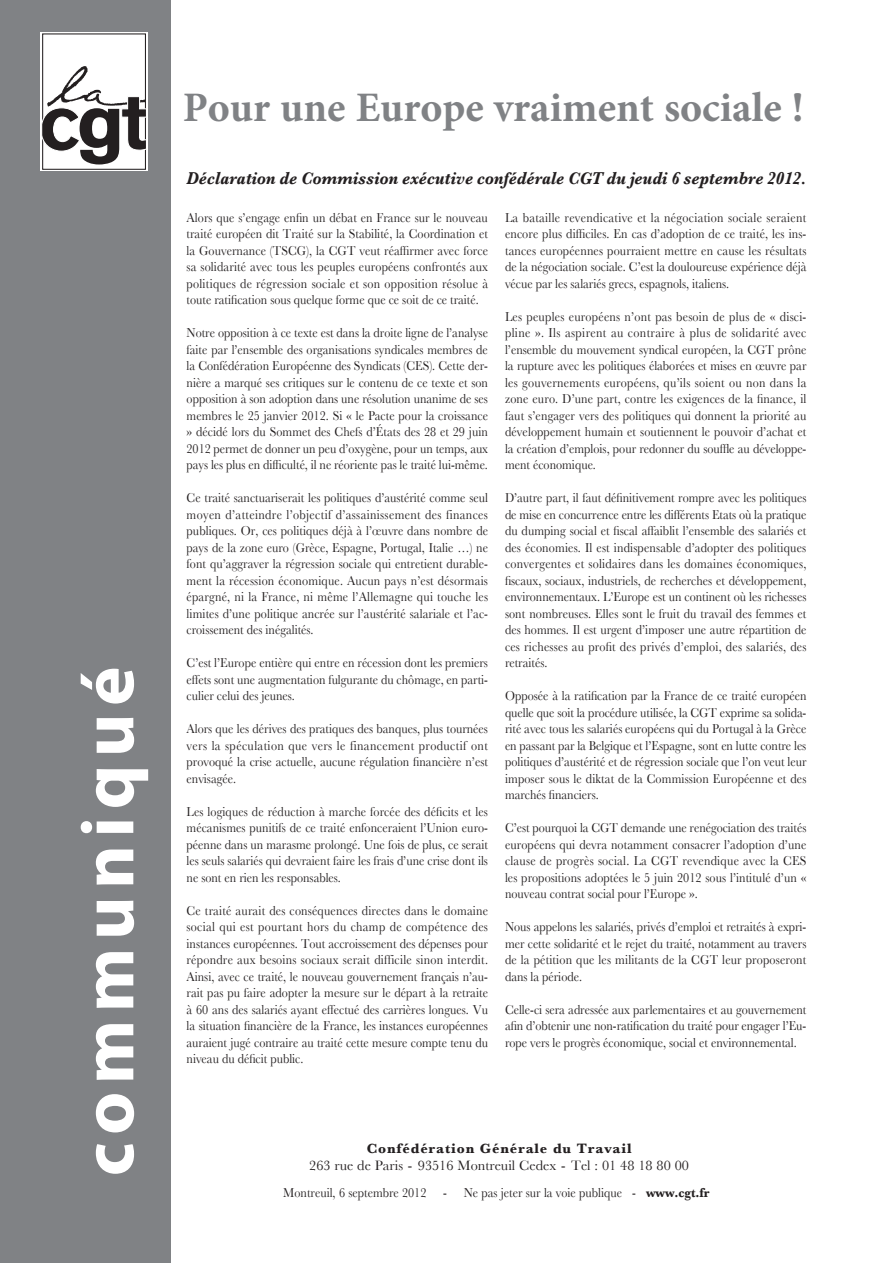
<style>
.page{position:relative;width:893px;height:1263px;background:#fff}
.page>*{position:absolute;margin:0;border:0;box-sizing:border-box;transform-origin:0 0}
.t1{font:700 75px "Myriad Pro";letter-spacing:.1em;color:#fff}
.t2{font:700 42px "Minion Pro";color:#808285}
.chapo{font:italic 700 18px "Baskerville";color:#231f20;scale:.9 1}
.t3{font:14.25px "Baskerville";color:#231f20}
.t4{font:700 14.25px "Baskerville";letter-spacing:.06em;color:#231f20}
.texte{font:13.5px/16.5px "Baskerville";color:#231f20;text-align:justify;scale:.9 1}
.s1{font-weight:700}
</style>
<div class="page">
<div style="left:0;top:0;width:170px;height:1263px;background:#808285"></div>
<div style="left:40px;top:32px;width:108px;height:139px;background:#fff"></div>
<svg style="left:41px;top:33px;width:105px;height:137px"></svg>
<p class="t1" style="left:59px;top:1176px;width:511px;rotate:-90deg">communiqué</p>
<p class="t2" style="left:183px;top:78px;width:623px">Pour une Europe vraiment sociale !</p>
<p class="chapo" style="left:187px;top:168px;width:690px">Déclaration de Commission exécutive confédérale CGT du jeudi 6 septembre 2012.</p>
<p class="texte" style="left:187px;top:209px;width:336px">Alors que s’engage enfin un débat en France sur le nouveau traité européen dit Traité sur la Stabilité, la Coordination et la Gouvernance (TSCG), la CGT veut réaffirmer avec force sa solidarité avec tous les peuples européens confrontés aux politiques de régression sociale et son opposition résolue à toute ratification sous quelque forme que ce soit de ce traité.</p>
<p class="texte" style="left:187px;top:324px;width:336px">Notre opposition à ce texte est dans la droite ligne de l’analyse faite par l’ensemble des organisations syndicales membres de la Confédération Européenne des Syndicats (CES). Cette der&shy;nière a marqué ses critiques sur le contenu de ce texte et son opposition à son adoption dans une résolution unanime de ses membres le 25 janvier 2012. Si « le Pacte pour la croissance » décidé lors du Sommet des Chefs d’États des 28 et 29 juin 2012 permet de donner un peu d’oxygène, pour un temps, aux pays les plus en difficulté, il ne réoriente pas le traité lui-même.</p>
<p class="texte" style="left:187px;top:489px;width:336px">Ce traité sanctuariserait les politiques d’austérité comme seul moyen d’atteindre l’objectif d’assainissement des finances publiques. Or, ces politiques déjà à l’œuvre dans nombre de pays de la zone euro (Grèce, Espagne, Portugal, Italie …) ne font qu’aggraver la régression sociale qui entretient durable&shy;ment la récession économique. Aucun pays n’est désormais épargné, ni la France, ni même l’Allemagne qui touche les limites d’une politique ancrée sur l’austérité salariale et l’ac&shy;croissement des inégalités.</p>
<p class="texte" style="left:187px;top:654px;width:336px">C’est l’Europe entière qui entre en récession dont les premiers effets sont une augmentation fulgurante du chômage, en parti&shy;culier celui des jeunes.</p>
<p class="texte" style="left:187px;top:720px;width:336px">Alors que les dérives des pratiques des banques, plus tournées vers la spéculation que vers le financement productif ont provoqué la crise actuelle, aucune régulation financière n’est envisagée.</p>
<p class="texte" style="left:187px;top:803px;width:336px">Les logiques de réduction à marche forcée des déficits et les mécanismes punitifs de ce traité enfonceraient l’Union euro&shy;péenne dans un marasme prolongé. Une fois de plus, ce serait les seuls salariés qui devraient faire les frais d’une crise dont ils ne sont en rien les responsables.</p>
<p class="texte" style="left:187px;top:902px;width:336px">Ce traité aurait des conséquences directes dans le domaine social qui est pourtant hors du champ de compétence des instances européennes. Tout accroissement des dépenses pour répondre aux besoins sociaux serait difficile sinon interdit.<br>Ainsi, avec ce traité, le nouveau gouvernement français n’au&shy;rait pas pu faire adopter la mesure sur le départ à la retraite à 60 ans des salariés ayant effectué des carrières longues. Vu la situation financière de la France, les instances européennes auraient jugé contraire au traité cette mesure compte tenu du niveau du déficit public.</p>
<p class="texte" style="left:505px;top:209px;width:336px">La bataille revendicative et la négociation sociale seraient encore plus difficiles. En cas d’adoption de ce traité, les ins&shy;tances européennes pourraient mettre en cause les résultats de la négociation sociale. C’est la douloureuse expérience déjà vécue par les salariés grecs, espagnols, italiens.</p>
<p class="texte" style="left:505px;top:308px;width:336px">Les peuples européens n’ont pas besoin de plus de « disci&shy;pline ». Ils aspirent au contraire à plus de solidarité avec l’ensemble du mouvement syndical européen, la CGT prône la rupture avec les politiques élaborées et mises en œuvre par les gouvernements européens, qu’ils soient ou non dans la zone euro. D’une part, contre les exigences de la finance, il faut s’engager vers des politiques qui donnent la priorité au développement humain et soutiennent le pouvoir d’achat et la création d’emplois, pour redonner du souffle au développe&shy;ment économique.</p>
<p class="texte" style="left:505px;top:489px;width:336px">D’autre part, il faut définitivement rompre avec les politiques de mise en concurrence entre les différents Etats où la pratique du dumping social et fiscal affaiblit l’ensemble des salariés et des économies. Il est indispensable d’adopter des politiques convergentes et solidaires dans les domaines économiques, fiscaux, sociaux, industriels, de recherches et développement, environnementaux. L’Europe est un continent où les richesses sont nombreuses. Elles sont le fruit du travail des femmes et des hommes. Il est urgent d’imposer une autre répartition de ces richesses au profit des privés d’emploi, des salariés, des retraités.</p>
<p class="texte" style="left:505px;top:687px;width:336px">Opposée à la ratification par la France de ce traité européen quelle que soit la procédure utilisée, la CGT exprime sa solida&shy;rité avec tous les salariés européens qui du Portugal à la Grèce en passant par la Belgique et l’Espagne, sont en lutte contre les politiques d’austérité et de régression sociale que l’on veut leur imposer sous le diktat de la Commission Européenne et des marchés financiers.</p>
<p class="texte" style="left:505px;top:819px;width:336px">C’est pourquoi la CGT demande une renégociation des traités européens qui devra notamment consacrer l’adoption d’une clause de progrès social. La CGT revendique avec la CES les propositions adoptées le 5 juin 2012 sous l’intitulé d’un « nouveau contrat social pour l’Europe ».</p>
<p class="texte" style="left:505px;top:918px;width:336px">Nous appelons les salariés, privés d’emploi et retraités à expri&shy;mer cette solidarité et le rejet du traité, notamment au travers de la pétition que les militants de la CGT leur proposeront dans la période.</p>
<p class="texte" style="left:505px;top:1001px;width:336px">Celle-ci sera adressée aux parlementaires et au gouvernement afin d’obtenir une non-ratification du traité pour engager l’Eu&shy;rope vers le progrès économique, social et environnemental.</p>
<p class="t4" style="left:367px;top:1140px;width:266px">Confédération Générale du Travail</p>
<p class="t3" style="left:309px;top:1157px;width:381px">263 rue de Paris - 93516 Montreuil Cedex - Tel : 01 48 18 80 00</p>
<p class="texte" style="left:283px;top:1184px;width:475px">Montreuil, 6 septembre 2012 - Ne pas jeter sur la voie publique - <span class="s1">www.cgt.fr</span></p>
</div>
